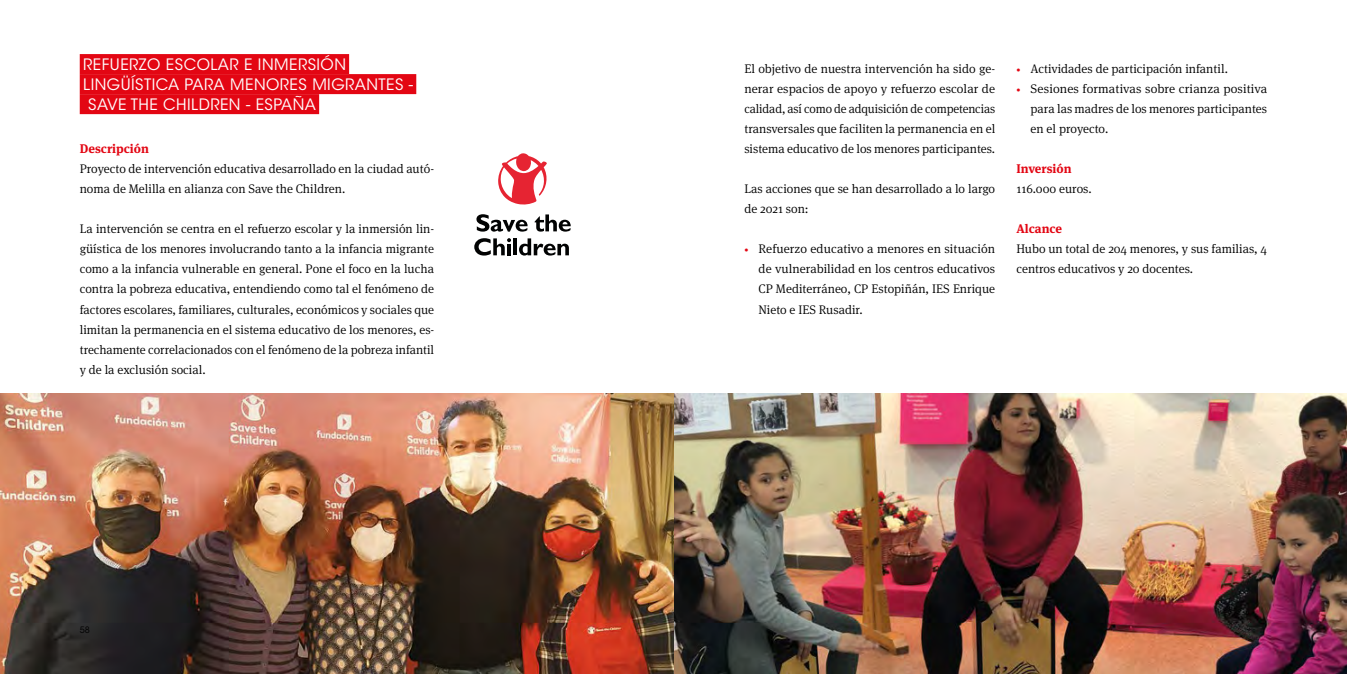
<style>
.page{position:relative;width:1347px;height:674px;background:#fff}
.page>*{position:absolute;margin:0;border:0;box-sizing:border-box;transform-origin:0 0}
.t1{font:15.62px "ITC Avant Garde Std";letter-spacing:.03em;color:#fff}
.t2{font:300 12.5px/20px "Meta Serif Pro";color:#000;text-align:justify}
.t3{font:700 12.5px "Meta Serif Pro";color:#e30613}
.t4{font:8.75px "ITC Avant Garde Std";color:#000}
.s1{font-family:"New Baskerville Std";font-weight:400;font-size:8.75px;color:#e30613}
</style>
<div class="page">
<img style="left:0;top:393px;width:1346px;height:280px">
<svg style="left:476px;top:214px;width:52px;height:17px"></svg>
<svg style="left:534px;top:214px;width:37px;height:17px"></svg>
<svg style="left:474px;top:238px;width:37px;height:17px"></svg>
<hr style="left:513px;top:238px;width:4px;height:17px;background:#010202">
<svg style="left:519px;top:238px;width:50px;height:17px"></svg>
<svg style="left:498px;top:153px;width:49px;height:52px"></svg>
<div style="left:80px;top:54px;width:269px;height:20px;background:#e30613"></div>
<div style="left:80px;top:74px;width:336px;height:20px;background:#e30613"></div>
<div style="left:80px;top:94px;width:239px;height:20px;background:#e30613"></div>
<p class="t1" style="left:83px;top:55px;width:264px">REFUERZO ESCOLAR E INMERSIÓN</p>
<p class="t1" style="left:83px;top:75px;width:331px">LINGÜÍSTICA PARA MENORES MIGRANTES -</p>
<p class="t1" style="left:88px;top:95px;width:229px">SAVE THE CHILDREN - ESPAÑA</p>
<p class="t3" style="left:80px;top:139px;width:71px">Descripción</p>
<p class="t2" style="left:80px;top:158px;width:356px">Proyecto de intervención educativa desarrollado en la ciudad autó&shy;noma de Melilla en alianza con Save the Children.</p>
<p class="t2" style="left:80px;top:218px;width:356px">La intervención se centra en el refuerzo escolar y la inmersión lin&shy;güística de los menores involucrando tanto a la infancia migrante como a la infancia vulnerable en general. Pone el foco en la lucha contra la pobreza educativa, entendiendo como tal el fenómeno de factores escolares, familiares, culturales, económicos y sociales que limitan la permanencia en el sistema educativo de los menores, es&shy;trechamente correlacionados con el fenómeno de la pobreza infantil y de la exclusión social.</p>
<p class="t4" style="left:80px;top:624px;width:12px">58</p>
<p class="t2" style="left:744px;top:58px;width:252px">El objetivo de nuestra intervención ha sido ge&shy;nerar espacios de apoyo y refuerzo escolar de calidad, así como de adquisición de competencias transversales que faciliten la permanencia en el sistema educativo de los menores participantes.</p>
<p class="t2" style="left:744px;top:178px;width:252px">Las acciones que se han desarrollado a lo largo de 2021 son:</p>
<p class="t2" style="left:758px;top:238px;width:238px;text-indent:-14px"><span class="s1">•</span> Refuerzo educativo a menores en situación de vulnerabilidad en los centros educativos CP Mediterráneo, CP Estopiñán, IES Enrique Nieto e IES Rusadir.</p>
<p class="t2" style="left:1016px;top:58px;width:213px"><span class="s1">•</span> Actividades de participación infantil.</p>
<p class="t2" style="left:1030px;top:78px;width:238px;text-indent:-14px"><span class="s1">•</span> Sesiones formativas sobre crianza positiva para las madres de los menores participantes en el proyecto.</p>
<p class="t3" style="left:1016px;top:159px;width:57px">Inversión</p>
<p class="t2" style="left:1016px;top:178px;width:77px">116.000 euros.</p>
<p class="t3" style="left:1016px;top:219px;width:47px">Alcance</p>
<p class="t2" style="left:1016px;top:238px;width:252px">Hubo un total de 204 menores, y sus familias, 4 centros educativos y 20 docentes.</p>
</div>
